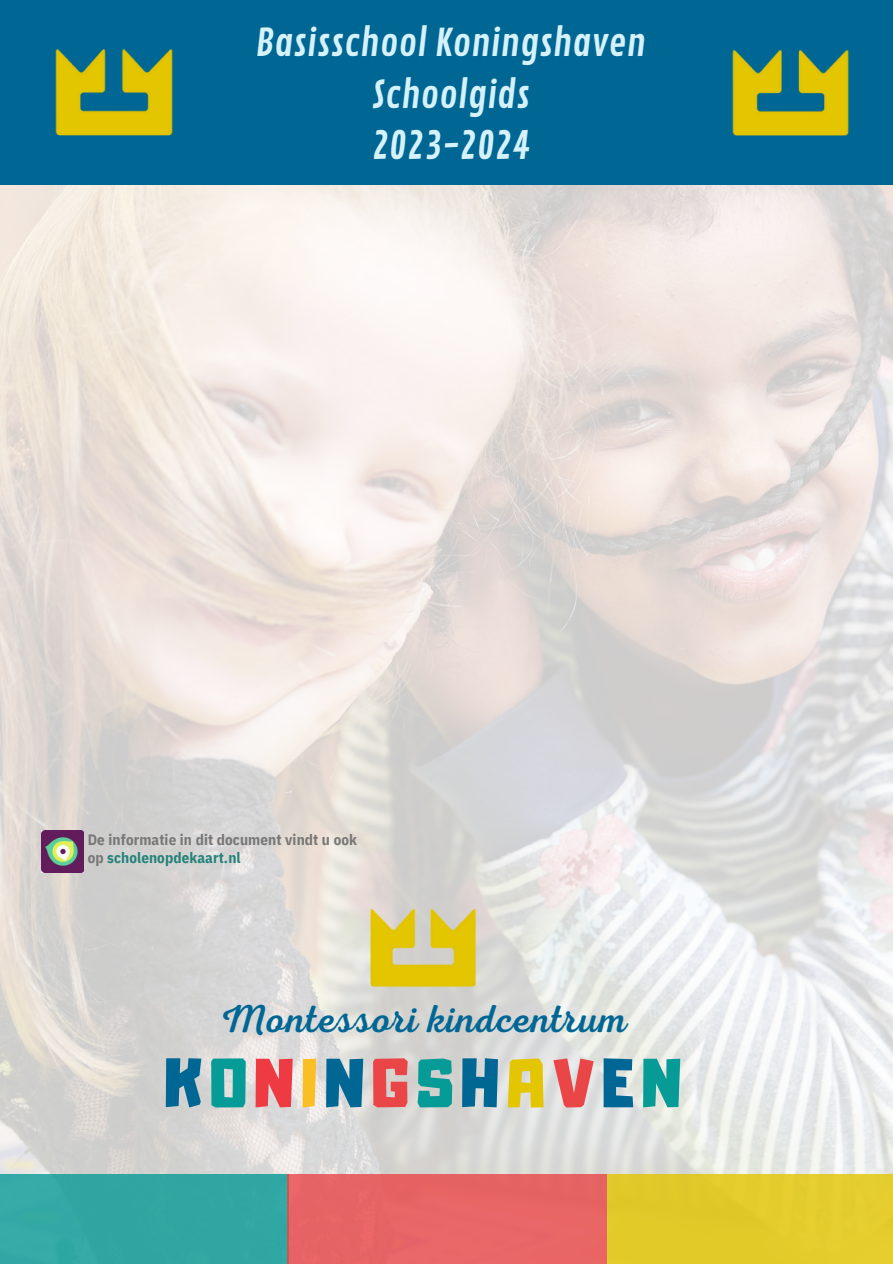
<style>
.page{position:relative;width:893px;height:1264px;background:#fff}
.page>*{position:absolute;margin:0;border:0;box-sizing:border-box;transform-origin:0 0}
.t1{font:61.2px "Adumu";letter-spacing:.12em;color:#006693}
.t2{font:39.15px "Nexa Script";letter-spacing:.015em;color:#006693}
.t3{font:37.35px/51.8px "Contrail One";color:#d5f1f9;text-align:center}
.t4{font:700 15px/18px "IBM Plex Sans Cond";letter-spacing:.005em;color:#777}
.s1{color:#24827a}
.s2{color:#069b96}
.s3{color:#ee3a43}
.s4{color:#fabf25}
.s5{color:#ea4648}
.s6{color:#e3c500}
</style>
<div class="page">
<img style="left:0;top:184px;width:892px;height:990px">
<div style="left:0;top:0;width:892px;height:184px;background:#006693"></div>
<img style="left:55px;top:49px;width:118px;height:87px">
<img style="left:732px;top:49px;width:117px;height:87px">
<img style="left:41px;top:830px;width:43px;height:42px">
<div style="left:0;top:1174px;width:288px;height:89px;background:#2fa6a2"></div>
<div style="left:287px;top:1174px;width:319px;height:89px;background:#e86565"></div>
<div style="left:606px;top:1174px;width:286px;height:89px;background:#e2cb2a"></div>
<img style="left:357px;top:896px;width:131px;height:102px">
<p class="t3" style="left:255px;top:18px;width:392px">Basisschool Koningshaven<br>Schoolgids<br>2023-2024</p>
<p class="t4" style="left:88px;top:830px;width:271px">De informatie in dit document vindt u ook op <span class="s1">scholenopdekaart.nl</span></p>
<h2 class="t2" style="left:220px;top:997px;width:408px">Montessori kindcentrum</h2>
<h1 class="t1" style="left:165px;top:1058px;width:518px">K<span class="s2">O</span><span class="s3">N</span><span class="s4">I</span>N<span class="s5">G</span><span class="s2">S</span>H<span class="s6">A</span><span class="s5">V</span>E<span class="s2">N</span></h1>
</div>
